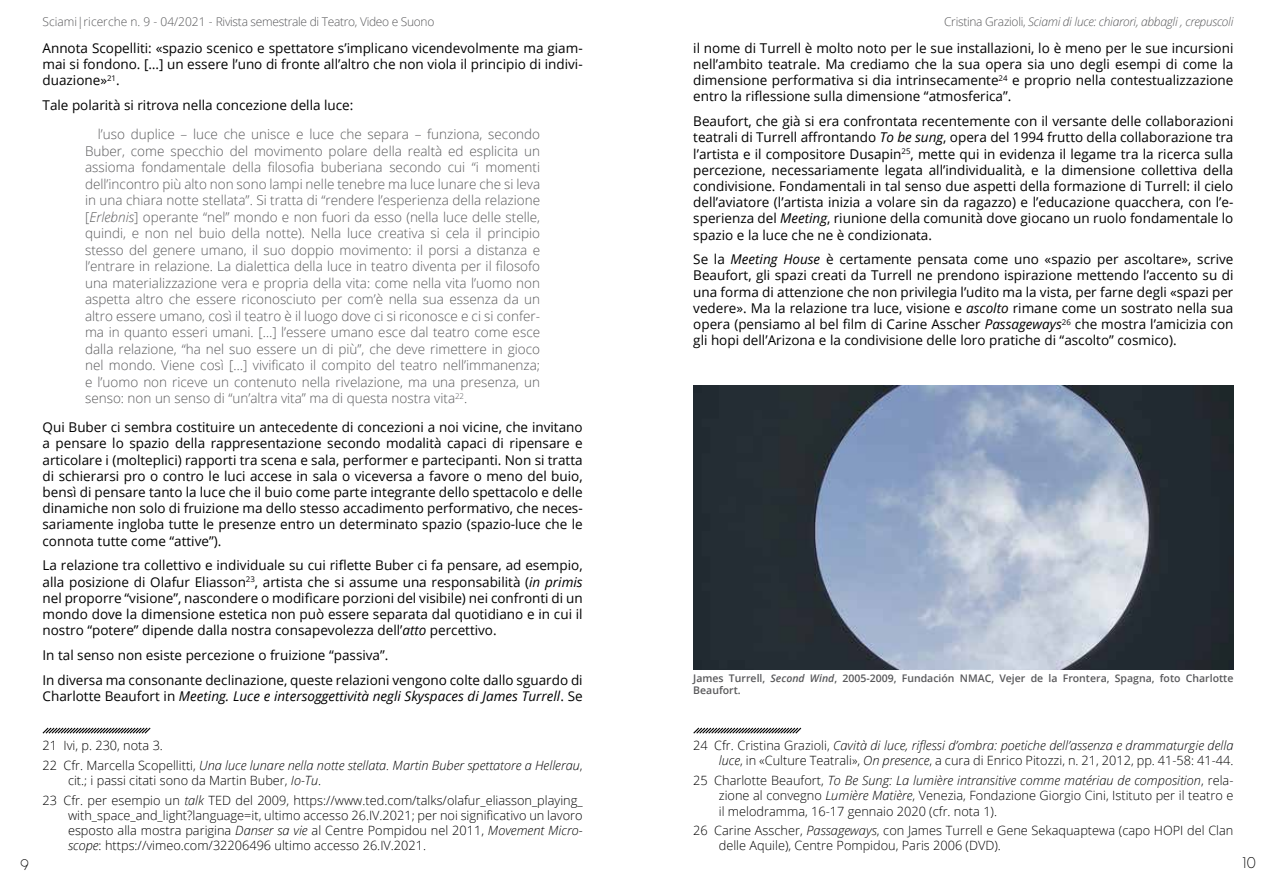
<style>
.page{position:relative;width:1276px;height:893px;background:#fff}
.page>*{position:absolute;margin:0;border:0;box-sizing:border-box;transform-origin:0 0}
.t1{font:300 15px "Geosans";color:#000}
.t2{font:13.5px/16.2px "Open Sans";color:#000;text-align:justify}
.t3{font:300 13.5px/16.5px "Open Sans";color:#58585a;text-align:justify}
.t4{font:italic 13.5px "Open Sans";color:#000}
.t5{font:300 12.75px/15.3px "Open Sans";color:#000;text-align:justify}
.t6{font:italic 300 12.75px/19.5px "Open Sans";color:#000}
.t7{font:300 12px "Open Sans";letter-spacing:-.025em;color:#58585a}
.t8{font:italic 300 12px "Open Sans";letter-spacing:-.025em;color:#58585a}
.t9{font:600 10.5px/12.6px "Open Sans";color:#58585a}
.s1{font-style:normal}
.s2{font-style:italic}
</style>
<div class="page">
<img style="left:693px;top:386px;width:540px;height:283px">
<svg style="left:693px;top:727px;width:109px;height:7px"></svg>
<svg style="left:42px;top:727px;width:109px;height:7px"></svg>
<p class="t7" style="left:43px;top:14px;width:393px">Sciami|ricerche n. 9 - 04/2021 - Rivista semestrale di Teatro, Video e Suono</p>
<p class="t8" style="left:944px;top:14px;width:291px"><span class="s1">Cristina Grazioli,</span> Sciami di luce: chiarori, abbagli , crepuscoli</p>
<p class="t2" style="left:693px;top:40px;width:542px">il nome di Turrell è molto noto per le sue installazioni, lo è meno per le sue incursioni nell’ambito teatrale. Ma crediamo che la sua opera sia uno degli esempi di come la dimensione performativa si dia intrinsecamente<sup>24</sup> e proprio nella contestualizzazione entro la riflessione sulla dimensione “atmosferica”.</p>
<p class="t2" style="left:693px;top:113px;width:542px">Beaufort, che già si era confrontata recentemente con il versante delle collaborazioni teatrali di Turrell affrontando <span class="s2">To be sung</span>, opera del 1994 frutto della collaborazione tra l’artista e il compositore Dusapin<sup>25</sup>, mette qui in evidenza il legame tra la ricerca sulla percezione, necessariamente legata all’individualità, e la dimensione collettiva della condivisione. Fondamentali in tal senso due aspetti della formazione di Turrell: il cielo dell’aviatore (l’artista inizia a volare sin da ragazzo) e l’educazione quacchera, con l’e&shy;sperienza del <span class="s2">Meeting</span>, riunione della comunità dove giocano un ruolo fondamentale lo spazio e la luce che ne è condizionata.</p>
<p class="t2" style="left:693px;top:251px;width:542px">Se la <span class="s2">Meeting House</span> è certamente pensata come uno «spazio per ascoltare», scrive Beaufort, gli spazi creati da Turrell ne prendono ispirazione mettendo l’accento su di una forma di attenzione che non privilegia l’udito ma la vista, per farne degli «spazi per vedere». Ma la relazione tra luce, visione e <span class="s2">ascolto</span> rimane come un sostrato nella sua opera (pensiamo al bel film di Carine Asscher <span class="s2">Passageways</span><sup>26</sup> che mostra l’amicizia con gli hopi dell’Arizona e la condivisione delle loro pratiche di “ascolto” cosmico).</p>
<p class="t2" style="left:43px;top:40px;width:542px">Annota Scopelliti: «spazio scenico e spettatore s’implicano vicendevolmente ma giam&shy;mai si fondono. […] un essere l’uno di fronte all’altro che non viola il principio di indivi&shy;duazione»<sup>21</sup>.</p>
<p class="t2" style="left:43px;top:97px;width:312px">Tale polarità si ritrova nella concezione della luce:</p>
<p class="t3" style="left:85px;top:126px;width:456px;text-indent:13px">l’uso duplice – luce che unisce e luce che separa – funziona, secondo Buber, come specchio del movimento polare della realtà ed esplicita un assioma fondamentale della filosofia buberiana secondo cui “i momenti dell’incontro più alto non sono lampi nelle tenebre ma luce lunare che si leva in una chiara notte stellata”. Si tratta di “rendere l’esperienza della relazione [<span class="s2">Erlebnis</span>] operante “nel” mondo e non fuori da esso (nella luce delle stelle, quindi, e non nel buio della notte). Nella luce creativa si cela il principio stesso del genere umano, il suo doppio movimento: il porsi a distanza e l’entrare in relazione. La dialettica della luce in teatro diventa per il filosofo una materializzazione vera e propria della vita: come nella vita l’uomo non aspetta altro che essere riconosciuto per com’è nella sua essenza da un altro essere umano, così il teatro è il luogo dove ci si riconosce e ci si confer&shy;ma in quanto esseri umani. […] l’essere umano esce dal teatro come esce dalla relazione, “ha nel suo essere un di più”, che deve rimettere in gioco nel mondo. Viene così […] vivificato il compito del teatro nell’immanenza; e l’uomo non riceve un contenuto nella rivelazione, ma una presenza, un senso: non un senso di “un’altra vita” ma di questa nostra vita<sup>22</sup>.</p>
<p class="t2" style="left:43px;top:419px;width:542px">Qui Buber ci sembra costituire un antecedente di concezioni a noi vicine, che invitano a pensare lo spazio della rappresentazione secondo modalità capaci di ripensare e articolare i (molteplici) rapporti tra scena e sala, performer e partecipanti. Non si tratta di schierarsi pro o contro le luci accese in sala o viceversa a favore o meno del buio, bensì di pensare tanto la luce che il buio come parte integrante dello spettacolo e delle dinamiche non solo di fruizione ma dello stesso accadimento performativo, che neces&shy;sariamente ingloba tutte le presenze entro un determinato spazio (spazio-luce che le connota tutte come “attive”).</p>
<p class="t2" style="left:43px;top:557px;width:542px">La relazione tra collettivo e individuale su cui riflette Buber ci fa pensare, ad esempio, alla posizione di Olafur Eliasson<sup>23</sup>, artista che si assume una responsabilità (<span class="s2">in primis </span>nel proporre “visione”, nascondere o modificare porzioni del visibile) nei confronti di un mondo dove la dimensione estetica non può essere separata dal quotidiano e in cui il nostro “potere” dipende dalla nostra consapevolezza dell’<span class="s2">atto</span> percettivo.</p>
<p class="t2" style="left:43px;top:642px;width:542px;line-height:24.8px">In tal senso non esiste percezione o fruizione “passiva”.<br>In diversa ma consonante declinazione, queste relazioni vengono colte dallo sguardo di</p>
<p class="t4" style="left:43px;top:687px;width:541px"><span class="s1">Charlotte Beaufort in</span> Meeting. Luce e intersoggettività negli Skyspaces di James Turrell<span class="s1">. Se</span></p>
<p class="t6" style="left:43px;top:735px;width:542px"><span class="s1">21 Ivi, p. 230, nota 3.<br>22 Cfr. Marcella Scopellitti,</span> Una luce lunare nella notte stellata. Martin Buber spettatore a Hellerau<span class="s1">,</span></p>
<p class="t5" style="left:43px;top:770px;width:542px;line-height:19.5px;text-indent:26px">cit.; i passi citati sono da Martin Buber, <span class="s2">Io-Tu</span>.<br>23 Cfr. per esempio un <span class="s2">talk</span> TED del 2009, https://www.ted.com/talks/olafur_eliasson_playing_</p>
<p class="t5" style="left:68px;top:807px;width:516px">with_space_and_light?language=it, ultimo accesso 26.IV.2021; per noi significativo un lavoro esposto alla mostra parigina <span class="s2">Danser sa vie</span> al Centre Pompidou nel 2011, <span class="s2">Movement Micro&shy;scope</span>: https://vimeo.com/32206496 ultimo accesso 26.IV.2021.</p>
<p class="t9" style="left:693px;top:671px;width:541px">James Turrell, <span class="s2">Second Wind</span>, 2005-2009, Fundación NMAC, Vejer de la Frontera, Spagna, foto Charlotte<br>Beaufort.</p>
<p class="t5" style="left:693px;top:737px;width:542px;text-align:right">24 Cfr. Cristina Grazioli, <span class="s2">Cavità di luce, riflessi d’ombra: poetiche dell’assenza e drammaturgie della luce</span>, in «Culture Teatrali», <span class="s2">On presence</span>, a cura di Enrico Pitozzi, n. 21, 2012, pp. 41-58: 41-44.</p>
<p class="t5" style="left:719px;top:772px;width:516px;text-indent:-26px">25 Charlotte Beaufort, <span class="s2">To Be Sung: La lumière intransitive comme matériau de composition</span>, rela&shy;zione al convegno <span class="s2">Lumière Matière</span>, Venezia, Fondazione Giorgio Cini, Istituto per il teatro e il melodramma, 16-17 gennaio 2020 (cfr. nota 1).</p>
<p class="t5" style="left:719px;top:822px;width:516px;text-indent:-26px">26 Carine Asscher, <span class="s2">Passageways</span>, con James Turrell e Gene Sekaquaptewa (capo HOPI del Clan delle Aquile), Centre Pompidou, Paris 2006 (DVD).</p>
<p class="t1" style="left:20px;top:856px;width:10px">9</p>
<p class="t1" style="left:1240px;top:854px;width:17px">10</p>
</div>
